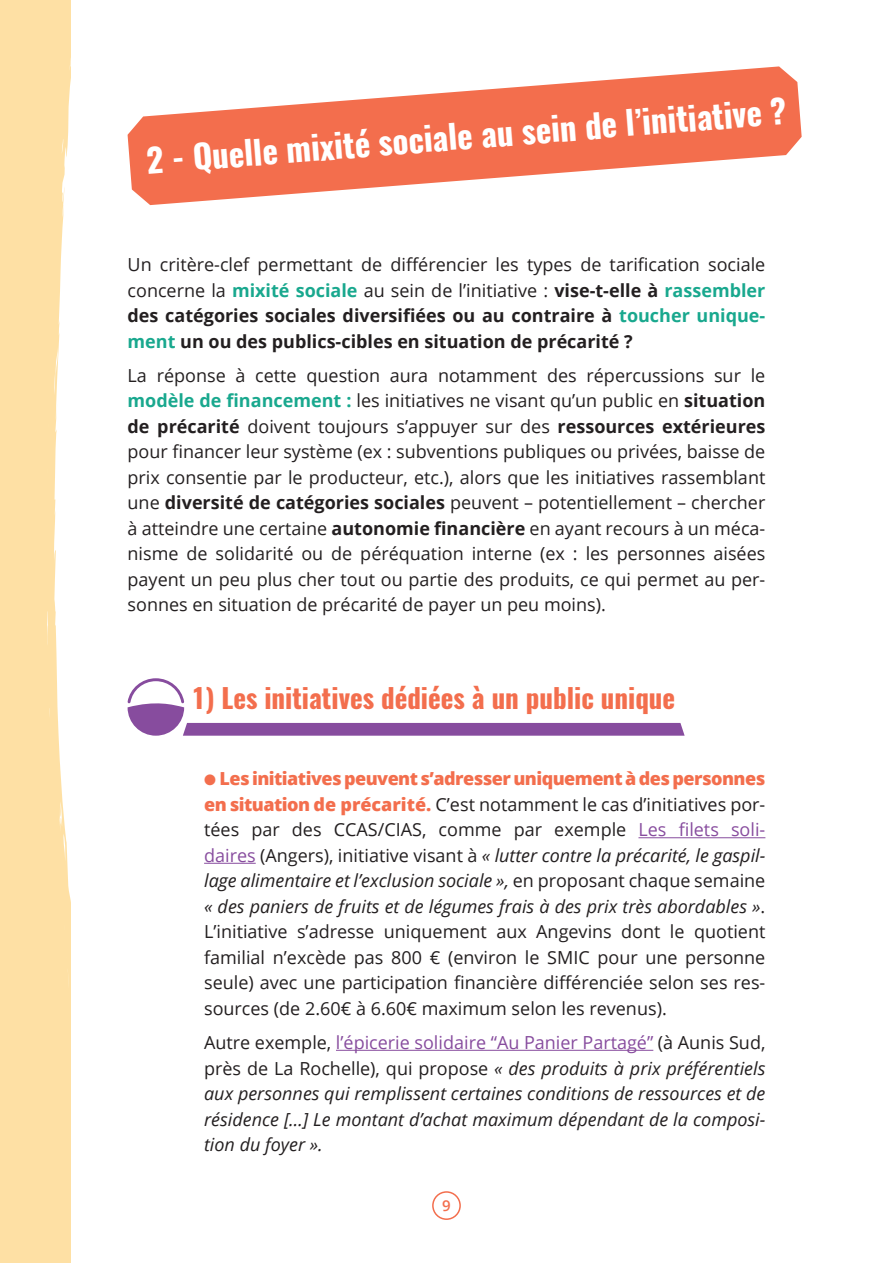
<style>
.page{position:relative;width:893px;height:1263px;background:#fff}
.page>*{position:absolute;margin:0;border:0;box-sizing:border-box;transform-origin:0 0}
.t1{font:700 33px "Oswald";color:#fff}
.t2{font:700 27px "Oswald";color:#f36e4d}
.t3{font:18px/25.5px "Open Sans";color:#231f20;text-align:justify}
.t4{font:italic 18px/25.5px "Open Sans";color:#231f20;text-align:justify}
.t5{font:700 18px/25.5px "Open Sans";color:#231f20;text-align:justify}
.t6{font:600 15px "Open Sans";color:#f36e4d}
.s1{font-weight:400}
.s2{color:#19a88e}
.s3{font-weight:700;color:#19a88e}
.s4{font-weight:700}
.s5{color:#f36e4d}
.s6{font-weight:800;color:#f36e4d}
.s7{color:#874c9e}
.s8{font-style:italic}
.s9{font-style:normal}
.s10{font-style:normal;color:#874c9e}
</style>
<div class="page">
<svg style="left:0;top:0;width:70px;height:1263px;background:#fee2ac"></svg>
<svg style="left:65px;top:965px;width:3px;height:42px"></svg>
<svg style="left:46px;top:379px;width:1px;height:31px"></svg>
<div style="left:432px;top:1191px;width:29px;height:29px;border:2px solid #f36e4d;border-radius:50%"></div>
<hr style="left:638px;top:837px;width:127px;height:1px;background:#874c9e">
<hr style="left:204px;top:863px;width:52px;height:1px;background:#874c9e">
<hr style="left:336px;top:1050px;width:317px;height:1px;background:#874c9e">
<svg style="left:128px;top:66px;width:674px;height:139px;fill:#f36e4d"></svg>
<svg style="left:127px;top:678px;width:558px;height:58px"></svg>
<h1 class="t1" style="left:144px;top:135px;width:644px;rotate:-4deg">2 - Quelle mixité sociale au sein de l’initiative ?</h1>
<p class="t5" style="left:128px;top:251px;width:639px"><span class="s1">Un critère-clef permettant de différencier les types de tarification sociale concerne la</span> <span class="s2">mixité sociale</span> <span class="s1">au sein de l’initiative :</span> vise-t-elle à <span class="s2">rassembler </span>des catégories sociales diversifiées ou au contraire à <span class="s2">toucher unique&shy;ment</span> un ou des publics-cibles en situation de précarité ?</p>
<p class="t3" style="left:128px;top:362px;width:639px">La réponse à cette question aura notamment des répercussions sur le <span class="s3">modèle de financement :</span> les initiatives ne visant qu’un public en <span class="s4">situation de précarité</span> doivent toujours s’appuyer sur des <span class="s4">ressources extérieures </span>pour financer leur système (ex : subventions publiques ou privées, baisse de prix consentie par le producteur, etc.), alors que les initiatives rassemblant une <span class="s4">diversité de catégories sociales</span> peuvent – potentiellement – chercher à atteindre une certaine <span class="s4">autonomie financière</span> en ayant recours à un méca&shy;nisme de solidarité ou de péréquation interne (ex : les personnes aisées payent un peu plus cher tout ou partie des produits, ce qui permet au per&shy;sonnes en situation de précarité de payer un peu moins).</p>
<h2 class="t2" style="left:191px;top:679px;width:485px">1) Les initiatives dédiées à un public unique</h2>
<p class="t3" style="left:204px;top:766px;width:563px"><span class="s5">●</span> <span class="s6">Les initiatives peuvent s’adresser uniquement à des personnes en situation de précarité.</span> C’est notamment le cas d’initiatives por&shy;tées par des CCAS/CIAS, comme par exemple <span class="s7">Les filets soli&shy;daires</span> (Angers), initiative visant à <span class="s8">« lutter contre la précarité, le gaspil&shy;lage alimentaire et l’exclusion sociale »,</span> en proposant chaque semaine <span class="s8">« des paniers de fruits et de légumes frais à des prix très abordables »</span>.<br>L’initiative s’adresse uniquement aux Angevins dont le quotient familial n’excède pas 800 € (environ le SMIC pour une personne seule) avec une participation financière différenciée selon ses res&shy;sources (de 2.60€ à 6.60€ maximum selon les revenus).</p>
<p class="t4" style="left:204px;top:1029px;width:563px"><span class="s9">Autre exemple,</span> <span class="s10">l’épicerie solidaire “Au Panier Partagé”</span> <span class="s9">(à Aunis Sud, près de La Rochelle), qui propose</span> « des produits à prix préférentiels aux personnes qui remplissent certaines conditions de ressources et de résidence […] Le montant d’achat maximum dépendant de la composi&shy;tion du foyer ».</p>
<p class="t6" style="left:442px;top:1195px;width:10px">9</p>
</div>
